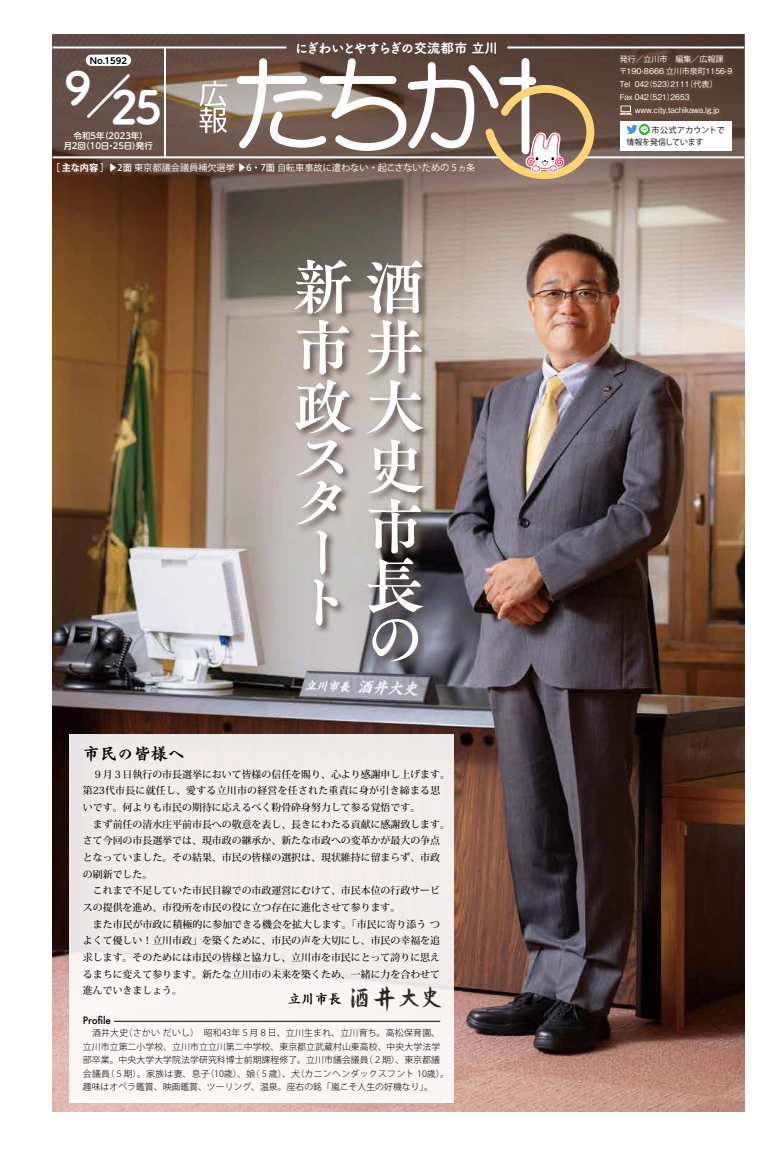
<style>
.page{position:relative;width:774px;height:1151px;background:#fff}
.page>*{position:absolute;margin:0;border:0;box-sizing:border-box;transform-origin:0 0}
.t1{font:59.7px/59.7px "Tsuku A Old Min Pr 6 B";color:#fff;text-align:right}
.t2{font:45.4px "Tsuku A Rd Gothic Std E";color:#fff}
.t3{font:17px "New Greco Std N B";color:#000}
.t4{font:13.5px "Tsuku A Rd Gothic Std E";letter-spacing:-.05em;color:#fff}
.t5{font:13.5px "New Greco Std N B";color:#000}
.t6{font:500 9.9px/16.7px "Koz Min Pr 6 N";color:#000}
.t7{font:500 9.9px "Futura";color:#000}
.t8{font:9.2px "Koz Go Pro";color:#fff}
.t9{font:300 8.9px/13.5px "Koz Go Pro";letter-spacing:.01em;color:#000}
.t10{font:300 8.9px "Koz Go Pro";letter-spacing:.03em;color:#000}
.t11{font:500 8.5px/10.3px "UD Shin M Go Pro";color:#fff}
.t12{font:700 8.5px "UD Shin M Go Pro De";color:#000}
.t13{font:500 8px/13.3px "Gothic BBB Pro";color:#fff;scale:.95 1}
.t14{font:500 8px "Gothic BBB Pro";color:#fff}
.t15{font:8px/12.6px "Koz Go Pro";letter-spacing:-.005em;color:#000}
.t16{font:8px "Koz Go Pro";color:#fff}
.s1{font-weight:700}
.s2{font-weight:500}
.s3{font-family:"Koz Go Pro";font-weight:400}
</style>
<div class="page">
<img style="left:52px;top:232px;width:692px;height:879px">
<div style="left:69px;top:734px;width:385px;height:369px;background:#f4eeec"></div>
<svg style="left:293px;top:258px;width:140px;height:414px;background:#a19996"></svg>
<hr style="left:114px;top:1021px;width:326px;height:1px;background:#000">
<img style="left:351px;top:982px;width:96px;height:30px">
<svg style="left:52px;top:34px;width:692px;height:198px;background:#725c50"></svg>
<hr style="left:52px;top:156px;width:449px;height:2px;background:#fff">
<div style="left:51px;top:157px;width:430px;height:21px;background:#7e5c45;opacity:.75"></div>
<div style="left:86px;top:55px;width:45px;height:11px;background:#fff;border-radius:6px"></div>
<hr style="left:164px;top:47px;width:2px;height:110px;background:#fff">
<svg style="left:84px;top:72px;width:48px;height:48px;background:#705b52"></svg>
<hr style="left:52px;top:46px;width:234px;height:2px;background:#fff">
<hr style="left:507px;top:46px;width:237px;height:2px;background:#fff">
<hr style="left:583px;top:156px;width:161px;height:2px;background:#fff">
<svg style="left:199px;top:81px;width:28px;height:52px"></svg>
<svg style="left:239px;top:58px;width:355px;height:121px"></svg>
<div style="left:614px;top:49px;width:124px;height:72px;background:#7e5c45;opacity:.75"></div>
<svg style="left:620px;top:106px;width:12px;height:9px"></svg>
<div style="left:620px;top:121px;width:112px;height:29px;background:#fff"></div>
<div style="left:639px;top:124px;width:11px;height:11px;background:#3aae36;border-radius:50%"></div>
<svg style="left:626px;top:125px;width:22px;height:9px"></svg>
<p class="t12" style="left:90px;top:54px;width:39px">No.1592</p>
<h2 class="t2" style="left:64px;top:53px;width:29px">9</h2>
<h2 class="t2" style="left:111px;top:71px;width:53px">25</h2>
<p class="t11" style="left:77px;top:130px;width:77px;text-indent:-4px">令和5 （年 2023年(（回 10日 25日発行</p>
<p class="t11" style="left:132px;top:140px;width:10px">）</p>
<p class="t11" style="left:64px;top:140px;width:10px">月</p>
<p class="t11" style="left:71px;top:140px;width:10px">２</p>
<p class="t11" style="left:107px;top:140px;width:10px">・</p>
<h3 class="t4" style="left:295px;top:37px;width:205px">にぎわいとやすらぎの交流都市立川</h3>
<p class="t8" style="left:51px;top:162px;width:426px"><span class="s1">［主な内容］</span><span class="s2">▶ 面2</span> 東京都議会議員補欠選挙 <span class="s2">▶ ・6 面7</span> 自転車事故に遭わない・起こさないための５ヵ条</p>
<h3 class="t3" style="left:83px;top:741px;width:104px">市民の皆様へ</h3>
<h1 class="t1" style="left:293px;top:256px;width:132px">新酒市井政大史<br>市<br>長</h1>
<h1 class="t1" style="left:365px;top:606px;width:55px">の</h1>
<h1 class="t1" style="left:293px;top:423px;width:52px">ス</h1>
<h1 class="t1" style="left:293px;top:474px;width:50px;line-height:51.3px;text-align:left">ター</h1>
<h1 class="t1" style="left:293px;top:569px;width:46px">ト</h1>
<p class="t6" style="left:83px;top:766px;width:369px;text-indent:10px">９月３日執行の市長選挙において皆様の信任を賜り、心より感謝申し上げます。第23代市長に就任し、愛する立川市の経営を任された重責に身が引き締まる思いです。何よりも市民の期待に応えるべく粉骨砕身努力して参る覚悟です。</p>
<p class="t6" style="left:83px;top:816px;width:369px;text-indent:10px">まず前任の清水庄平前市長への敬意を表し、長きにわたる貢献に感謝致します。さて今回の市長選挙では、現市政の継承か、新たな市政への変革かが最大の争点となっていました。その結果、市民の皆様の選択は、現状維持に留まらず、市政の刷新でした。</p>
<p class="t6" style="left:83px;top:882px;width:359px;text-indent:10px">これまで不足していた市民目線での市政運営にむけて、市民本位の行政サービスの提供を進め、市役所を市民の役に立つ存在に進化させて参ります。</p>
<p class="t6" style="left:83px;top:916px;width:359px;text-align:justify;text-indent:10px">また市民が市政に積極的に参加できる機会を拡大します。「市民に寄り添うつよくて優しい！立川市政」を築くために、市民の声を大切にし、市民の幸福を追求します。そのためには市民の皆様と協力し、立川市を市民にとって誇りに思えるまちに変えて参ります。新たな立川市の未来を築くため、一緒に力を合わせて進んでいきましょう。</p>
<h3 class="t5" style="left:288px;top:989px;width:55px">立川市長</h3>
<p class="t7" style="left:83px;top:1013px;width:30px">Profile</p>
<p class="t10" style="left:124px;top:1027px;width:318px">（さかいだいし）　昭和43年５月８日、立川生まれ、立川育ち。高松保育園、</p>
<p class="t9" style="left:83px;top:1026px;width:47px">　酒井大史</p>
<p class="t9" style="left:83px;top:1040px;width:359px">立川市立第二小学校、立川市立立川第二中学校、東京都立武蔵村山東高校、中央大学法学</p>
<p class="t9" style="left:364px;top:1053px;width:77px">（２期）、東京都議</p>
<p class="t9" style="left:205px;top:1053px;width:245px;text-indent:-122px">部卒業。中央大学大学院法学研究科博士前期課程修了。立川市議会議員<br>（10歳）、（娘５歳）、（犬カニンヘンダックスフント 10歳。(</p>
<p class="t9" style="left:106px;top:1067px;width:106px">（５期）。家族は妻、息子</p>
<p class="t9" style="left:83px;top:1067px;width:29px">会議員</p>
<p class="t9" style="left:83px;top:1080px;width:351px">趣味はオペラ鑑賞、映画鑑賞、ツーリング、温泉。座右の銘「嵐こそ人生の好機なり」。</p>
<p class="t16" style="left:620px;top:53px;width:105px">発行／立川市　編集／広報課</p>
<p class="t14" style="left:619px;top:65px;width:115px"><span class="s3">〒</span>190-8666 <span class="s3">立川市泉町</span>1156-9</p>
<p class="t16" style="left:686px;top:79px;width:33px">〔代表〔</p>
<p class="t13" style="left:645px;top:76px;width:48px">（523 2111</p>
<p class="t13" style="left:667px;top:76px;width:9px">）</p>
<p class="t13" style="left:635px;top:76px;width:17px">042</p>
<p class="t13" style="left:620px;top:76px;width:13px">Tel</p>
<p class="t13" style="left:645px;top:89px;width:48px">)521 2653</p>
<p class="t13" style="left:667px;top:89px;width:9px">(</p>
<p class="t13" style="left:635px;top:89px;width:91px;text-indent:-15px">Fax 042 www.city.tachikawa l g. j p.</p>
<p class="t15" style="left:626px;top:124px;width:100px;text-indent:25px">市公式アカウントで情報を発信しています</p>
</div>
